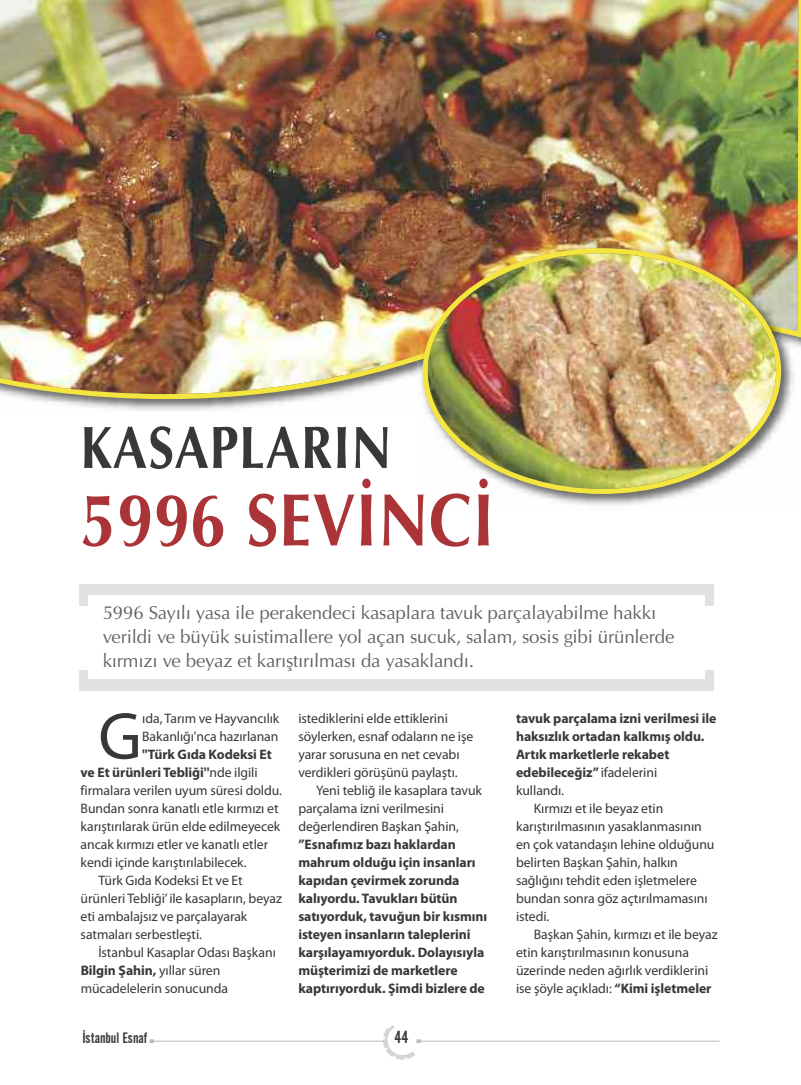
<style>
.page{position:relative;width:801px;height:1085px;background:#fff}
.page>*{position:absolute;margin:0;border:0;box-sizing:border-box;transform-origin:0 0}
.t1{font:75px "Optima Bold Tr";letter-spacing:.015em;color:#ab3438;scale:.86 1}
.t2{font:67.12px "Myriad Pro";color:#393839}
.t3{font:60.25px "Optima Bold Tr";letter-spacing:.015em;color:#393839;scale:.86 1}
.t4{font:18.75px/23.8px "Optima Normal Tr";letter-spacing:-.01em;color:#606060}
.t5{font:17.5px "Alternate Gothic No 2 BT";color:#393839}
.t6{font:15px "Alternate Gothic No 2 BT";color:#393839}
.t7{font:13.75px/18px "Myriad Pro";letter-spacing:-.005em;color:#393839}
.t8{font:700 13.75px/18px "Myriad Pro";letter-spacing:-.005em;color:#393839}
.s1{font-weight:400}
.s2{font-weight:700}
</style>
<div class="page">
<hr style="left:150px;top:1040px;width:234px;height:1px;background:#babcc0">
<hr style="left:420px;top:1040px;width:299px;height:1px;background:#babcc0">
<svg style="left:371px;top:1025px;width:63px;height:35px"></svg>
<img style="left:0;top:0;width:801px;height:411px">
<img style="left:417px;top:360px;width:380px;height:145px">
<img style="left:417px;top:242px;width:380px;height:113px">
<img style="left:423px;top:248px;width:358px;height:246px">
<div style="left:79px;top:584px;width:635px;height:106px;background:#e1e1e1"></div>
<div style="left:88px;top:595px;width:617px;height:84px;background:#fff"></div>
<div style="left:69px;top:606px;width:649px;height:64px;background:#fff"></div>
<h3 class="t3" style="left:81px;top:427px;width:363px">KASAPLARIN</h3>
<h1 class="t1" style="left:81px;top:494px;width:483px">5996 SEVİNCİ</h1>
<h3 class="t4" style="left:103px;top:602px;width:573px">5996 Sayılı yasa ile perakendeci kasaplara tavuk parçalayabilme hakkı verildi ve büyük suistimallere yol açan sucuk, salam, sosis gibi ürünlerde kırmızı ve beyaz et karıştırılması da yasaklandı.</h3>
<h2 class="t2" style="left:98px;top:711px;width:45px">G</h2>
<p class="t7" style="left:142px;top:710px;width:139px">ıda, Tarım ve Hayvancılık<br>Bakanlığı'nca hazırlanan</p>
<p class="t8" style="left:142px;top:746px;width:131px">''Türk Gıda Kodeksi Et</p>
<p class="t8" style="left:81px;top:764px;width:179px">ve Et ürünleri Tebliği''<span class="s1">nde ilgili</span></p>
<p class="t7" style="left:81px;top:782px;width:203px">firmalara verilen uyum süresi doldu.</p>
<p class="t7" style="left:81px;top:800px;width:199px">Bundan sonra kanatlı etle kırmızı et</p>
<p class="t7" style="left:81px;top:818px;width:201px">karıştırılarak ürün elde edilmeyecek</p>
<p class="t7" style="left:81px;top:836px;width:189px">ancak kırmızı etler ve kanatlı etler</p>
<p class="t7" style="left:81px;top:854px;width:167px">kendi içinde karıştırılabilecek.</p>
<p class="t7" style="left:98px;top:872px;width:146px">Türk Gıda Kodeksi Et ve Et</p>
<p class="t7" style="left:81px;top:890px;width:203px">ürünleri Tebliği’ile kasapların, beyaz</p>
<p class="t7" style="left:81px;top:908px;width:168px">eti ambalajsız ve parçalayarak</p>
<p class="t7" style="left:81px;top:926px;width:123px">satmaları serbestleşti.</p>
<p class="t7" style="left:98px;top:944px;width:179px">İstanbul Kasaplar Odası Başkanı</p>
<p class="t8" style="left:81px;top:962px;width:141px">Bilgin Şahin, <span class="s1">yıllar süren</span></p>
<p class="t7" style="left:81px;top:980px;width:149px">mücadelelerin sonucunda</p>
<p class="t7" style="left:298px;top:710px;width:176px">istediklerini elde ettiklerini söylerken, esnaf odaların ne işe yarar sorusuna en net cevabı verdikleri görüşünü paylaştı.</p>
<p class="t7" style="left:298px;top:782px;width:185px;text-indent:18px">Yeni tebliğ ile kasaplara tavuk parçalama izni verilmesini değerlendiren Başkan Şahin,</p>
<p class="t8" style="left:298px;top:836px;width:190px">”Esnafımız bazı haklardan mahrum olduğu için insanları kapıdan çevirmek zorunda kalıyordu. Tavukları bütün satıyorduk, tavuğun bir kısmını isteyen insanların taleplerini karşılayamıyorduk. Dolayısıyla müşterimizi de marketlere kaptırıyorduk. Şimdi bizlere de</p>
<p class="t6" style="left:82px;top:1028px;width:67px">İstanbul Esnaf</p>
<p class="t5" style="left:394px;top:1027px;width:15px">44</p>
<p class="t8" style="left:516px;top:710px;width:202px">tavuk parçalama izni verilmesi ile</p>
<p class="t8" style="left:516px;top:728px;width:190px">haksızlık ortadan kalkmış oldu.</p>
<p class="t8" style="left:516px;top:746px;width:155px">Artık marketlerle rekabet</p>
<p class="t8" style="left:516px;top:764px;width:143px">edebileceğiz” <span class="s1">ifadelerini</span></p>
<p class="t7" style="left:516px;top:782px;width:50px">kullandı.</p>
<p class="t7" style="left:534px;top:800px;width:131px">Kırmızı et ile beyaz etin</p>
<p class="t7" style="left:516px;top:818px;width:187px">karıştırılmasının yasaklanmasının</p>
<p class="t7" style="left:516px;top:836px;width:200px">en çok vatandaşın lehine olduğunu</p>
<p class="t7" style="left:516px;top:854px;width:163px">belirten Başkan Şahin, halkın</p>
<p class="t7" style="left:516px;top:872px;width:182px">sağlığını tehdit eden işletmelere</p>
<p class="t7" style="left:516px;top:890px;width:193px">bundan sonra göz açtırılmamasını</p>
<p class="t7" style="left:516px;top:908px;width:35px">istedi.</p>
<p class="t7" style="left:534px;top:926px;width:185px">Başkan Şahin, kırmızı et ile beyaz</p>
<p class="t7" style="left:516px;top:944px;width:174px">etin karıştırılmasının konusuna</p>
<p class="t7" style="left:516px;top:962px;width:194px">üzerinde neden ağırlık verdiklerini</p>
<p class="t7" style="left:516px;top:980px;width:197px">ise şöyle açıkladı: <span class="s2">“Kimi işletmeler</span></p>
</div>
